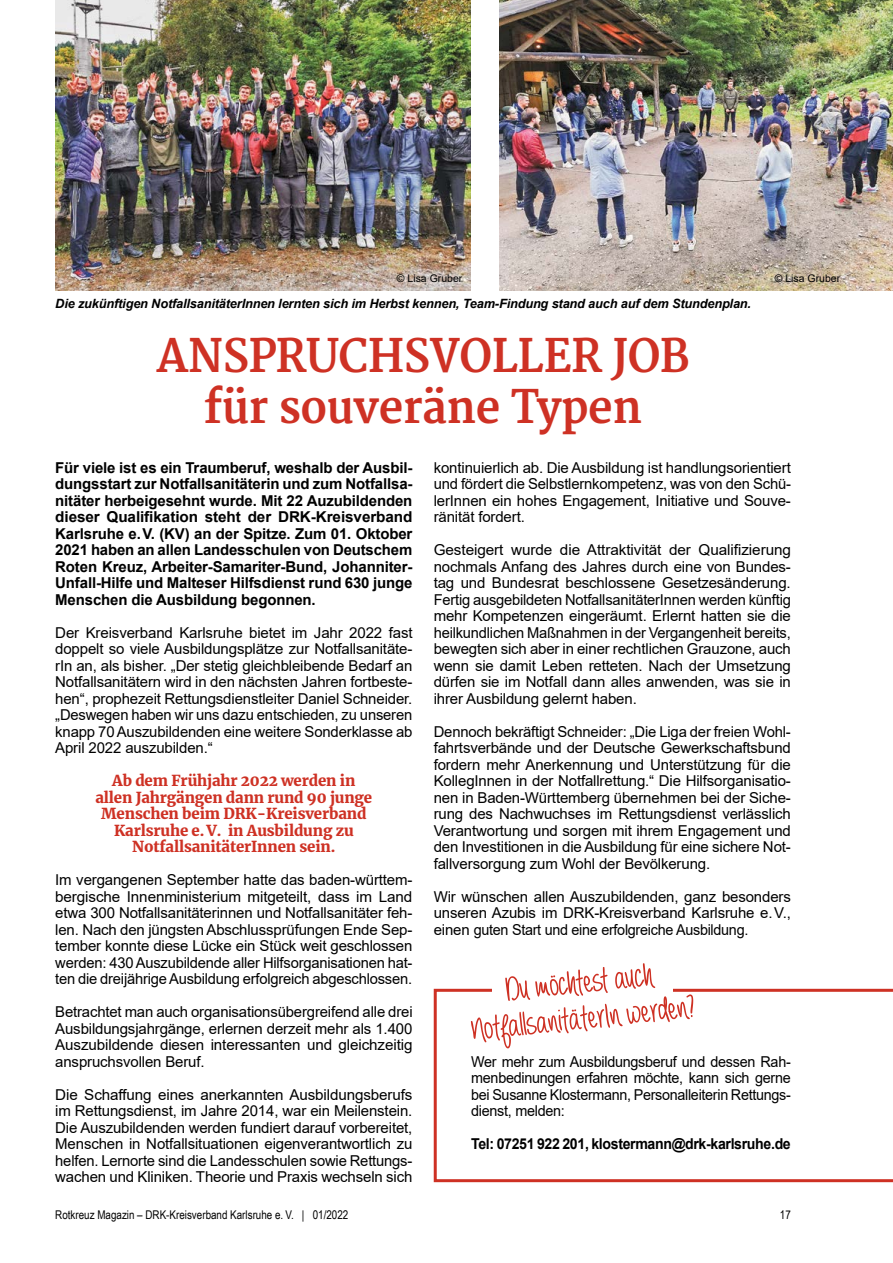
<style>
.page{position:relative;width:893px;height:1263px;background:#fff}
.page>*{position:absolute;margin:0;border:0;box-sizing:border-box;transform-origin:0 0}
.t1{font:700 48px/36px "Always Forever";color:#ce3124;text-align:center}
.t2{font:700 45px/51px "Merriweather";letter-spacing:-.01em;color:#ce3124;text-align:center;scale:.94 1}
.t3{font:15px/16.5px "Arial";letter-spacing:-.01em;color:#000;text-align:justify}
.t4{font:700 15px/16.5px "Arial";letter-spacing:-.01em;color:#000;text-align:justify}
.t5{font:15px/16.5px "Arial";letter-spacing:-.01em;color:#000;text-align:justify;scale:.96 1}
.t6{font:900 15px/16.5px "Merriweather";letter-spacing:-.01em;color:#ce3124;text-align:center}
.t7{font:700 15px "Arial";letter-spacing:-.01em;color:#000;scale:.94 1}
.t8{font:italic 700 12.75px "Arial";letter-spacing:-.01em;color:#000}
.t9{font:12px "Arial Narrow";color:#000}
.t10{font:10.5px "Arial";color:#000}
</style>
<div class="page">
<img style="left:56px;top:0;width:415px;height:290px">
<img style="left:499px;top:0;width:394px;height:290px">
<svg style="left:434px;top:989px;width:459px;height:193px"></svg>
<div style="left:492px;top:986px;width:181px;height:11px;background:#fff"></div>
<p class="t10" style="left:397px;top:271px;width:67px">© Lisa Gruber</p>
<p class="t10" style="left:775px;top:271px;width:67px">© Lisa Gruber</p>
<p class="t8" style="left:55px;top:295px;width:697px">Die zukünftigen NotfallsanitäterInnen lernten sich im Herbst kennen, Team-Findung stand auch auf dem Stundenplan.</p>
<h2 class="t2" style="left:157px;top:333px;width:569px">ANSPRUCHSVOLLER JOB für souveräne Typen</h2>
<p class="t3" style="left:434px;top:459px;width:359px">kontinuierlich ab. Die Ausbildung ist handlungsorientiert und fördert die Selbstlernkompetenz, was von den Schü&shy;lerInnen ein hohes Engagement, Initiative und Souve&shy;ränität fordert.</p>
<p class="t3" style="left:434px;top:541px;width:359px">Gesteigert wurde die Attraktivität der Qualifizierung nochmals Anfang des Jahres durch eine von Bundes&shy;tag und Bundesrat beschlossene Gesetzesänderung.<br>Fertig ausgebildeten NotfallsanitäterInnen werden künftig mehr Kompetenzen eingeräumt. Erlernt hatten sie die heilkundlichen Maßnahmen in der Vergangenheit bereits, bewegten sich aber in einer rechtlichen Grauzone, auch wenn sie damit Leben retteten. Nach der Umsetzung dürfen sie im Notfall dann alles anwenden, was sie in ihrer Ausbildung gelernt haben.</p>
<p class="t3" style="left:434px;top:723px;width:359px">Dennoch bekräftigt Schneider: „Die Liga der freien Wohl&shy;fahrtsverbände und der Deutsche Gewerkschaftsbund fordern mehr Anerkennung und Unterstützung für die KollegInnen in der Notfallrettung.“ Die Hilfsorganisatio&shy;nen in Baden-Württemberg übernehmen bei der Siche&shy;rung des Nachwuchses im Rettungsdienst verlässlich Verantwortung und sorgen mit ihrem Engagement und den Investitionen in die Ausbildung für eine sichere Not&shy;fallversorgung zum Wohl der Bevölkerung.</p>
<p class="t3" style="left:434px;top:888px;width:359px">Wir wünschen allen Auszubildenden, ganz besonders unseren Azubis im DRK-Kreisverband Karlsruhe e.V., einen guten Start und eine erfolgreiche Ausbildung.</p>
<p class="t4" style="left:55px;top:459px;width:359px">Für viele ist es ein Traumberuf, weshalb der Ausbil&shy;dungsstart zur Notfallsanitäterin und zum Notfallsa&shy;nitäter herbeigesehnt wurde. Mit 22 Auzubildenden dieser Qualifikation steht der DRK-Kreisverband Karlsruhe e.V. (KV) an der Spitze. Zum 01. Oktober 2021 haben an allen Landesschulen von Deutschem Roten Kreuz, Arbeiter-Samariter-Bund, Johanniter-Unfall-Hilfe und Malteser Hilfsdienst rund 630 junge Menschen die Ausbildung begonnen.</p>
<p class="t3" style="left:55px;top:624px;width:359px">Der Kreisverband Karlsruhe bietet im Jahr 2022 fast doppelt so viele Ausbildungsplätze zur Notfallsanitäte&shy;rIn an, als bisher. „Der stetig gleichbleibende Bedarf an Notfallsanitätern wird in den nächsten Jahren fortbeste&shy;hen“, prophezeit Rettungsdienstleiter Daniel Schneider. „Deswegen haben wir uns dazu entschieden, zu unseren knapp 70 Auszubildenden eine weitere Sonderklasse ab April 2022 auszubilden.“</p>
<p class="t6" style="left:95px;top:772px;width:278px">Ab dem Frühjahr 2022 werden in allen Jahrgängen dann rund 90 junge<br>Menschen beim DRK-Kreisverband<br>Karlsruhe e. V. in Ausbildung zu<br>NotfallsanitäterInnen sein.</p>
<p class="t3" style="left:55px;top:871px;width:359px">Im vergangenen September hatte das baden-württem&shy;bergische Innenministerium mitgeteilt, dass im Land etwa 300 Notfallsanitäterinnen und Notfallsanitäter feh&shy;len. Nach den jüngsten Abschlussprüfungen Ende Sep&shy;tember konnte diese Lücke ein Stück weit geschlossen werden: 430 Auszubildende aller Hilfsorganisationen hat&shy;ten die dreijährige Ausbildung erfolgreich abgeschlossen.</p>
<p class="t3" style="left:55px;top:1003px;width:359px">Betrachtet man auch organisationsübergreifend alle drei Ausbildungsjahrgänge, erlernen derzeit mehr als 1.400<br>Auszubildende diesen interessanten und gleichzeitig anspruchsvollen Beruf.</p>
<p class="t3" style="left:55px;top:1086px;width:359px">Die Schaffung eines anerkannten Ausbildungsberufs im Rettungsdienst, im Jahre 2014, war ein Meilenstein.<br>Die Auszubildenden werden fundiert darauf vorbereitet, Menschen in Notfallsituationen eigenverantwortlich zu helfen. Lernorte sind die Landesschulen sowie Rettungs&shy;wachen und Kliniken. Theorie und Praxis wechseln sich</p>
<h1 class="t1" style="left:466px;top:979px;width:225px;rotate:-6deg">Du möchtest auch<br>NotfalsanitäterIn werden?</h1>
<p class="t5" style="left:471px;top:1053px;width:335px">Wer mehr zum Ausbildungsberuf und dessen Rah&shy;menbedinungen erfahren möchte, kann sich gerne bei Susanne Klostermann, Personalleiterin Rettungs&shy;dienst, melden:</p>
<p class="t7" style="left:471px;top:1133px;width:342px">Tel: 07251 922 201, klostermann@drk-karlsruhe.de</p>
<p class="t9" style="left:55px;top:1206px;width:295px">Rotkreuz Magazin – DRK-Kreisverband Karlsruhe e. V. | 01/2022</p>
<p class="t9" style="left:780px;top:1206px;width:12px">17</p>
</div>
